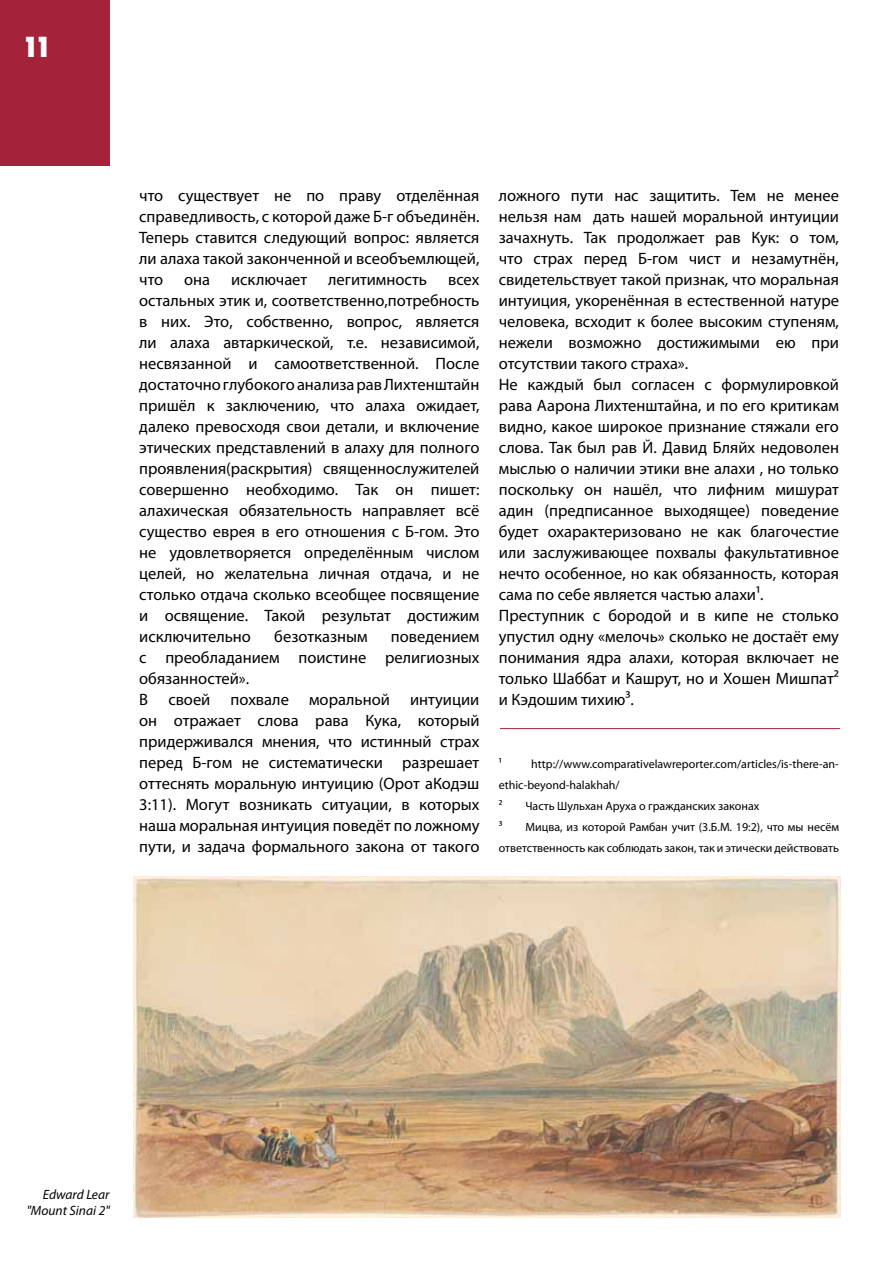
<style>
.page{position:relative;width:893px;height:1263px;background:#fff}
.page>*{position:absolute;margin:0;border:0;box-sizing:border-box;transform-origin:0 0}
.t1{font:800 condensed 27px "Futura";color:#fff}
.t2{font:16.5px/21px "Myriad Pro";color:#000;text-align:justify}
.t3{font:italic 13.5px/16.2px "Myriad Pro";color:#000;text-align:right}
.t4{font:12px/21px "Myriad Pro";color:#000}
</style>
<div class="page">
<div style="left:0;top:0;width:109px;height:166px;background:#a4233b"></div>
<hr style="left:500px;top:728px;width:340px;height:1px;background:#a4233b">
<img style="left:134px;top:877px;width:706px;height:341px">
<h1 class="t1" style="left:17px;top:29px;width:36px">511</h1>
<p class="t2" style="left:139px;top:185px;width:342px">что существует не по праву отделённая справедливость, с которой даже Б-г объединён.<br>Теперь ставится следующий вопрос: является ли алаха такой законченной и всеобъемлющей, что</p>
<p class="t2" style="left:139px;top:269px;width:342px;text-indent:309px">всех остальных этик и, соответственно,потребность в них. Это, собственно, вопрос, является ли алаха автаркической, т.е. независимой, несвязанной и самоответственной. После достаточно глубокого анализа рав Лихтенштайн пришёл к заключению, что алаха ожидает, далеко превосходя свои детали, и включение этических представлений в алаху для полного проявления(раскрытия) священнослужителей совершенно необходимо. Так он пишет: алахическая обязательность направляет всё существо еврея в его отношения с Б-гом. Это не удовлетворяется определённым числом целей, но желательна личная отдача, и не столько отдача сколько всеобщее посвящение и освящение. Такой результат достижим исключительно</p>
<p class="t2" style="left:184px;top:269px;width:28px">она</p>
<p class="t2" style="left:231px;top:269px;width:78px">исключает</p>
<p class="t2" style="left:328px;top:269px;width:100px">легитимность</p>
<p class="t2" style="left:274px;top:626px;width:95px">безотказным</p>
<p class="t2" style="left:139px;top:626px;width:342px;text-align:left;text-indent:252px">поведением с преобладанием поистине религиозных обязанностей».<br>В своей похвале моральной интуиции он отражает слова рава Кука, который придерживался мнения, что истинный страх перед Б-гом не систематически разрешает оттеснять моральную интуицию (Орот аКодэш 3:11). Могут возникать ситуации, в которых наша моральная интуиция поведёт по ложному пути, и задача формального закона от такого</p>
<p class="t2" style="left:499px;top:185px;width:342px;text-align:left">ложного пути нас защитить. Тем не менее нельзя нам дать нашей моральной интуиции зачахнуть. Так продолжает рав Кук: о том, что страх перед Б-гом чист и незамутнён, свидетельствует такой признак, что моральная интуиция, укоренённая в естественной натуре человека, всходит к более высоким ступеням, нежели возможно достижимыми ею при отсутствии такого страха».<br>Не каждый был согласен с формулировкой рава Аарона Лихтенштайна, и по его критикам видно, какое широкое признание стяжали его слова. Так был рав Й. Давид Бляйх недоволен мыслью о наличии этики вне алахи , но только поскольку он нашёл, что лифним мишурат адин (предписанное выходящее) поведение будет охарактеризовано не как благочестие или заслуживающее похвалы факультативное нечто особенное, но как обязанность, которая сама по себе является частью алахи¹.<br>Преступник с бородой и в кипе не столько упустил одну «мелочь» сколько не достаёт ему понимания ядра алахи, которая включает не только Шаббат и Кашрут, но и Хошен Мишпат² и Кэдошим тихию³.</p>
<p class="t4" style="left:499px;top:753px;width:4px">¹</p>
<p class="t4" style="left:499px;top:753px;width:342px;text-indent:32px">http://www.comparativelawreporter.com/articles/is-there-an&shy;ethic-beyond-halakhah/<br>²</p>
<p class="t4" style="left:525px;top:795px;width:235px">Часть Шульхан Аруха о гражданских законах</p>
<p class="t4" style="left:499px;top:816px;width:5px">³</p>
<p class="t4" style="left:499px;top:816px;width:342px;text-align:right">Мицва, из которой Рамбан учит (3.Б.М. 19:2), что мы несём ответственность как соблюдать закон, так и этически действовать</p>
<p class="t3" style="left:27px;top:1186px;width:84px">Edward Lear "Mount Sinai 2"</p>
</div>
